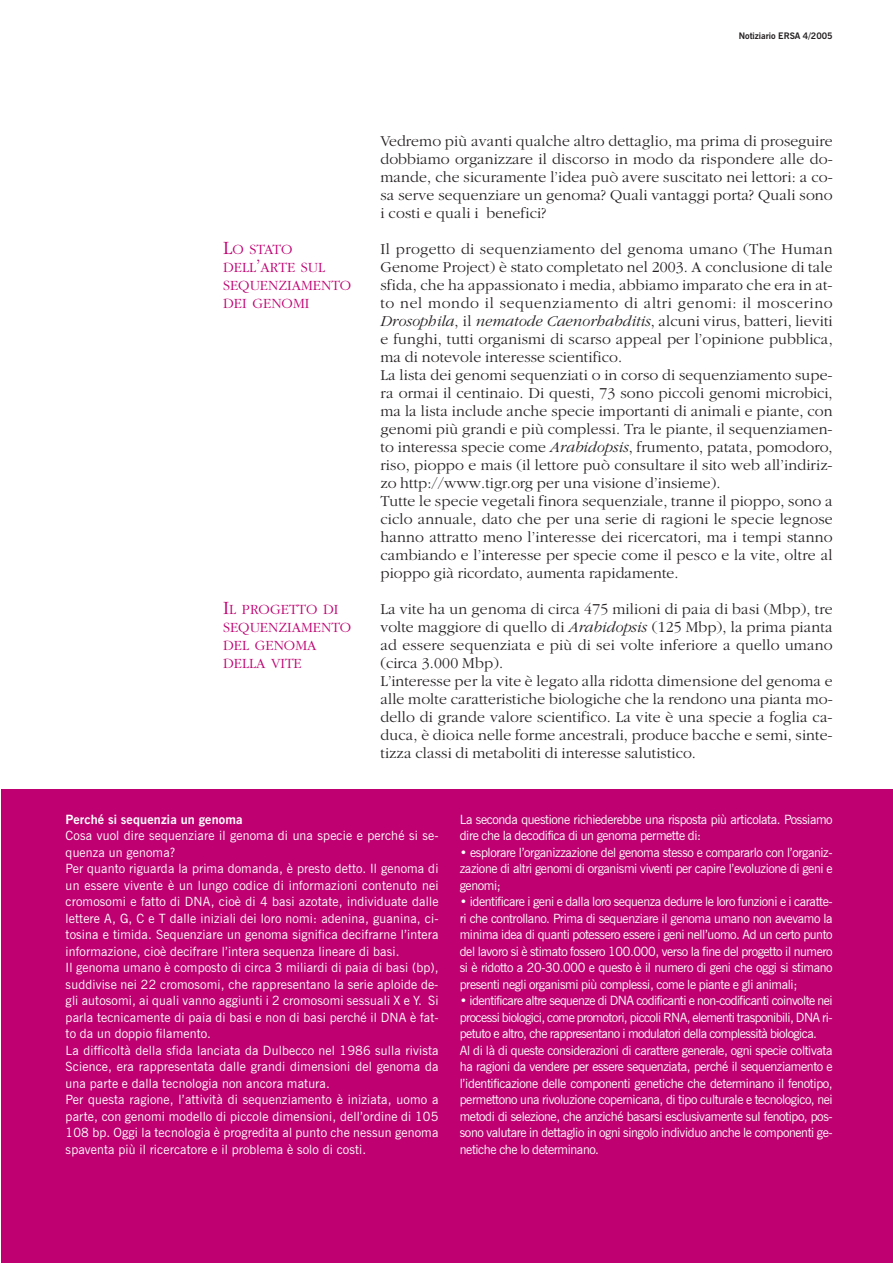
<style>
.page{position:relative;width:893px;height:1263px;background:#fff}
.page>*{position:absolute;margin:0;border:0;box-sizing:border-box;transform-origin:0 0}
.t1{font:300 15.75px/18px "Garamond";letter-spacing:.01em;color:#231f20}
.t2{font:300 14.7px/18px "Garamond";color:#be0071}
.t3{font:12.75px/16.5px "News Gothic BT";letter-spacing:.01em;color:#fff;text-align:justify}
.t4{font:12.75px/16.5px "News Gothic BT";letter-spacing:-.03em;color:#fff}
.t5{font:700 12.75px "News Gothic BT";letter-spacing:.01em;color:#fff}
.t6{font:700 9px "News Gothic BT";color:#231f20}
.s1{font-size:19.5px}
.s2{font-style:italic}
</style>
<div class="page">
<div style="left:1px;top:789px;width:891px;height:474px;background:#be0071"></div>
<p class="t6" style="left:738px;top:33px;width:95px">Notiziario ERSA 4/2005</p>
<p class="t2" style="left:223px;top:241px;width:130px"><span class="s1">L</span>O STATO<br>DELL<span class="s1">’</span>ARTE SUL<br>SEQUENZIAMENTO<br>DEI GENOMI</p>
<p class="t2" style="left:223px;top:601px;width:130px"><span class="s1">I</span>L PROGETTO DI<br>SEQUENZIAMENTO<br>DEL GENOMA<br>DELLA VITE</p>
<p class="t1" style="left:380px;top:133px;width:454px;text-align:justify">Vedremo più avanti qualche altro dettaglio, ma prima di proseguire dobbiamo organizzare il discorso in modo da rispondere alle do&shy;mande, che sicuramente l’idea può avere suscitato nei lettori: a co&shy;sa serve sequenziare un genoma? Quali vantaggi porta? Quali sono i costi e quali i benefici?</p>
<p class="t1" style="left:380px;top:241px;width:454px">Il progetto di sequenziamento del genoma umano (The Human Genome Project) è stato completato nel 2003. A conclusione di tale sfida, che ha appassionato i media, abbiamo imparato che era in at&shy;to nel mondo il sequenziamento di altri genomi: il moscerino <span class="s2">Drosophila</span>, il <span class="s2">nematode Caenorhabditis</span>, alcuni virus, batteri, lieviti e funghi, tutti organismi di scarso appeal per l’opinione pubblica, ma di notevole interesse scientifico.<br>La lista dei genomi sequenziati o in corso di sequenziamento supe&shy;ra ormai il centinaio. Di questi, 73 sono piccoli genomi microbici, ma la lista include anche specie importanti di animali e piante, con genomi più grandi e più complessi. Tra le piante, il sequenziamen&shy;to interessa specie come <span class="s2">Arabidopsis</span>, frumento, patata, pomodoro, riso, pioppo e mais (il lettore può consultare il sito web all’indiriz&shy;zo http://www.tigr.org per una visione d’insieme).<br>Tutte le specie vegetali finora sequenziale, tranne il pioppo, sono a ciclo annuale, dato che per una serie di ragioni le specie legnose hanno attratto meno l’interesse dei ricercatori, ma i tempi stanno cambiando e l’interesse per specie come il pesco e la vite, oltre al pioppo già ricordato, aumenta rapidamente.</p>
<p class="t1" style="left:380px;top:601px;width:454px">La vite ha un genoma di circa 475 milioni di paia di basi (Mbp), tre volte maggiore di quello di <span class="s2">Arabidopsis</span> (125 Mbp), la prima pianta ad essere sequenziata e più di sei volte inferiore a quello umano (circa 3.000 Mbp).<br>L’interesse per la vite è legato alla ridotta dimensione del genoma e alle molte caratteristiche biologiche che la rendono una pianta mo&shy;dello di grande valore scientifico. La vite è una specie a foglia ca&shy;duca, è dioica nelle forme ancestrali, produce bacche e semi, sinte&shy;tizza classi di metaboliti di interesse salutistico.</p>
<p class="t5" style="left:66px;top:815px;width:178px">Perché si sequenzia un genoma</p>
<p class="t3" style="left:66px;top:829px;width:374px;text-align:left">Cosa vuol dire sequenziare il genoma di una specie e perché si se&shy;quenza un genoma?<br>Per quanto riguarda la prima domanda, è presto detto. Il genoma di un essere vivente è un lungo codice di informazioni contenuto nei cromosomi e fatto di DNA, cioè di 4 basi azotate, individuate dalle lettere A, G, C e T dalle iniziali dei loro nomi: adenina, guanina, ci&shy;tosina e timida. Sequenziare un genoma significa decifrarne l’intera informazione, cioè decifrare l’intera sequenza lineare di basi.<br>Il genoma umano è composto di circa 3 miliardi di paia di basi (bp), suddivise nei 22 cromosomi, che rappresentano la serie aploide de&shy;gli autosomi, ai quali vanno aggiunti i 2 cromosomi sessuali X e Y. Si parla tecnicamente di paia di basi e non di basi perché il DNA è fat&shy;to da un doppio filamento.<br>La difficoltà della sfida lanciata da Dulbecco nel 1986 sulla rivista Science, era rappresentata dalle grandi dimensioni del genoma da una parte e dalla tecnologia non ancora matura.<br>Per questa ragione, l’attività di sequenziamento è iniziata, uomo a parte, con genomi modello di piccole dimensioni, dell’ordine di 105<br>108 bp. Oggi la tecnologia è progredita al punto che nessun genoma spaventa più il ricercatore e il problema è solo di costi.</p>
<p class="t4" style="left:460px;top:812px;width:374px">La seconda questione richiederebbe una risposta più articolata. Possiamo dire che la decodifica di un genoma permette di:</p>
<p class="t3" style="left:460px;top:845px;width:374px">• esplorare l’organizzazione del genoma stesso e compararlo con l’organiz&shy;zazione di altri genomi di organismi viventi per capire l’evoluzione di geni e genomi;</p>
<p class="t3" style="left:460px;top:895px;width:374px">• identificare i geni e dalla loro sequenza dedurre le loro funzioni e i caratte&shy;ri che controllano. Prima di sequenziare il genoma umano non avevamo la minima idea di quanti potessero essere i geni nell’uomo. Ad un certo punto del lavoro si è stimato fossero 100.000, verso la fine del progetto il numero si è ridotto a 20-30.000 e questo è il numero di geni che oggi si stimano presenti negli organismi più complessi, come le piante e gli animali;</p>
<p class="t4" style="left:460px;top:994px;width:374px">• identificare altre sequenze di DNA codificanti e non-codificanti coinvolte nei processi biologici, come promotori, piccoli RNA, elementi trasponibili, DNA ri&shy;petuto e altro, che rappresentano i modulatori della complessità biologica.<br>Al di là di queste considerazioni di carattere generale, ogni specie coltivata ha ragioni da vendere per essere sequenziata, perché il sequenziamento e l’identificazione delle componenti genetiche che determinano il fenotipo, permettono una rivoluzione copernicana, di tipo culturale e tecnologico, nei metodi di selezione, che anziché basarsi esclusivamente sul fenotipo, pos&shy;sono valutare in dettaglio in ogni singolo individuo anche le componenti ge&shy;netiche che lo determinano.</p>
</div>
